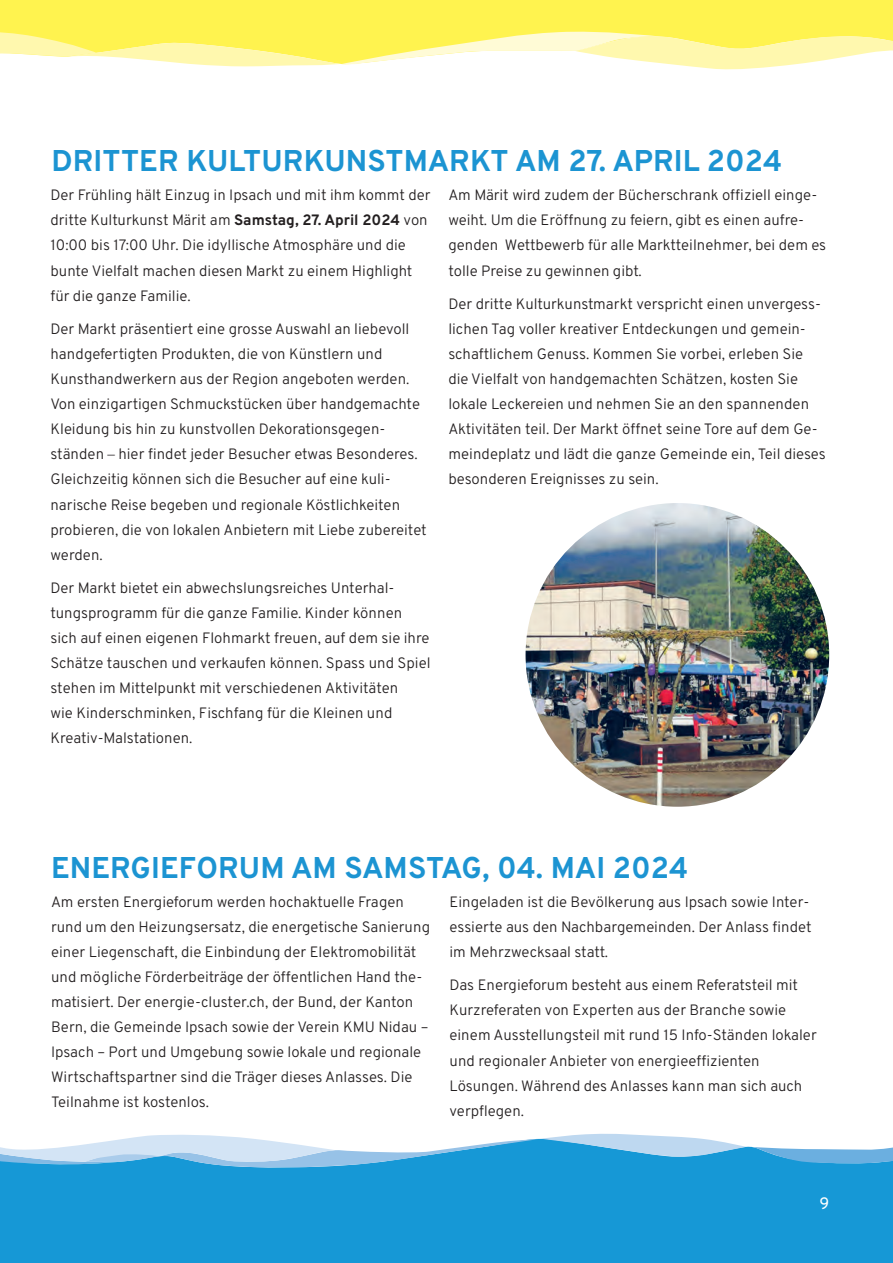
<style>
.page{position:relative;width:893px;height:1263px;background:#fff}
.page>*{position:absolute;margin:0;border:0;box-sizing:border-box;transform-origin:0 0}
.t1{font:700 30px "Overpass";color:#1c94d2}
.t2{font:16.5px "Overpass";color:#fff}
.t3{font:300 15px/25px "Overpass";color:#231f20}
.s1{font-weight:700}
.s2{font-family:"Helvetica"}
</style>
<div class="page">
<div style="left:0;top:1167px;width:893px;height:96px;background:#1698d6"></div>
<svg style="left:0;top:1133px;width:893px;height:34px"></svg>
<div style="left:0;top:0;width:893px;height:29px;background:#fff34f"></div>
<svg style="left:0;top:29px;width:893px;height:41px"></svg>
<img style="left:526px;top:503px;width:303px;height:304px;border-radius:152px">
<h1 class="t1" style="left:51px;top:137px;width:733px">DRITTER KULTURKUNSTMARKT AM 27. APRIL 2024</h1>
<p class="t3" style="left:50px;top:182px;width:382px">Der Frühling hält Einzug in Ipsach und mit ihm kommt der dritte Kulturkunst Märit am <span class="s1">Samstag, 27. April 2024</span> von 10:00 bis 17:00 Uhr. Die idyllische Atmosphäre und die bunte Vielfalt machen diesen Markt zu einem Highlight für die ganze Familie.</p>
<p class="t3" style="left:50px;top:316px;width:378px">Der Markt präsentiert eine grosse Auswahl an liebevoll handgefertigten Produkten, die von Künstlern und Kunsthandwerkern aus der Region angeboten werden.<br>Von einzigartigen Schmuckstücken über handgemachte Kleidung bis hin zu kunstvollen Dekorationsgegen&shy;ständen <span class="s2">‒</span> hier findet jeder Besucher etwas Besonderes.<br>Gleichzeitig können sich die Besucher auf eine kuli&shy;narische Reise begeben und regionale Köstlichkeiten probieren, die von lokalen Anbietern mit Liebe zubereitet werden.</p>
<p class="t3" style="left:50px;top:575px;width:381px">Der Markt bietet ein abwechslungsreiches Unterhal&shy;tungsprogramm für die ganze Familie. Kinder können sich auf einen eigenen Flohmarkt freuen, auf dem sie ihre Schätze tauschen und verkaufen können. Spass und Spiel stehen im Mittelpunkt mit verschiedenen Aktivitäten<br>wie Kinderschminken, Fischfang für die Kleinen und Kreativ-Malstationen.</p>
<p class="t3" style="left:448px;top:182px;width:379px">Am Märit wird zudem der Bücherschrank offiziell einge&shy;weiht. Um die Eröffnung zu feiern, gibt es einen aufre&shy;genden Wettbewerb für alle Marktteilnehmer, bei dem es tolle Preise zu gewinnen gibt.</p>
<p class="t3" style="left:448px;top:291px;width:379px">Der dritte Kulturkunstmarkt verspricht einen unvergess&shy;lichen Tag voller kreativer Entdeckungen und gemein&shy;schaftlichem Genuss. Kommen Sie vorbei, erleben Sie die Vielfalt von handgemachten Schätzen, kosten Sie lokale Leckereien und nehmen Sie an den spannenden Aktivitäten teil. Der Markt öffnet seine Tore auf dem Ge&shy;meindeplatz und lädt die ganze Gemeinde ein, Teil dieses besonderen Ereignisses zu sein.</p>
<h1 class="t1" style="left:51px;top:844px;width:639px">ENERGIEFORUM AM SAMSTAG, 04. MAI 2024</h1>
<p class="t3" style="left:51px;top:888px;width:381px">Am ersten Energieforum werden hochaktuelle Fragen rund um den Heizungsersatz, die energetische Sanierung einer Liegenschaft, die Einbindung der Elektromobilität und mögliche Förderbeiträge der öffentlichen Hand the&shy;matisiert. Der energie-cluster.ch, der Bund, der Kanton Bern, die Gemeinde Ipsach sowie der Verein KMU Nidau – Ipsach – Port und Umgebung sowie lokale und regionale Wirtschaftspartner sind die Träger dieses Anlasses. Die Teilnahme ist kostenlos.</p>
<p class="t3" style="left:449px;top:888px;width:364px">Eingeladen ist die Bevölkerung aus Ipsach sowie Inter&shy;essierte aus den Nachbargemeinden. Der Anlass findet im Mehrzwecksaal statt.</p>
<p class="t3" style="left:449px;top:972px;width:369px">Das Energieforum besteht aus einem Referatsteil mit Kurzreferaten von Experten aus der Branche sowie einem Ausstellungsteil mit rund 15 Info-Ständen lokaler und regionaler Anbieter von energieeffizienten Lösungen. Während des Anlasses kann man sich auch verpflegen.</p>
<p class="t2" style="left:819px;top:1190px;width:11px">9</p>
</div>
